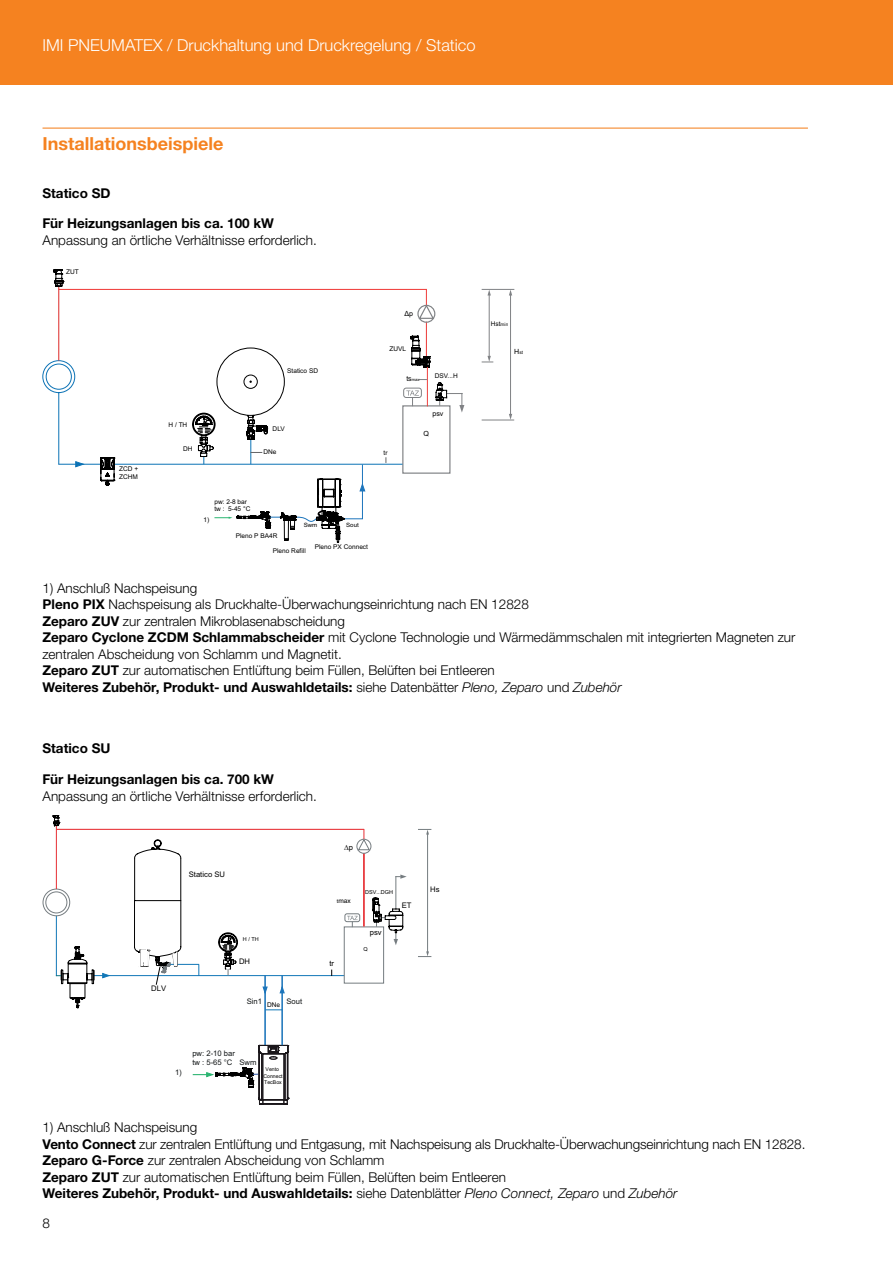
<style>
.page{position:relative;width:893px;height:1263px;background:#fff}
.page>*{position:absolute;margin:0;border:0;box-sizing:border-box;transform-origin:0 0}
.t1{font:700 18px "Helvetica Neue LTW1 G";color:#f58220}
.t2{font:300 16.5px "Helvetica Neue LTW1 G";color:#fff}
.t3{font:300 13.5px/16.5px "Helvetica Neue LTW1 G";color:#000}
.t4{font:700 13.5px "Helvetica Neue LTW1 G";color:#000}
.t5{font:7.65px/9.1px "Arial";color:#121617}
.t6{font:7.65px "Arial";color:#000}
.t7{font:7.05px "Arial";color:#000}
.t8{font:6.6px "Arial";color:#000}
.t9{font:6.45px/7.8px "Arial";color:#000}
.t10{font:6px "Arial";color:#000;scale:1.04 1}
.t11{font:5.55px "Arial";color:#000}
.t12{font:5.4px "Arial";color:#000}
.t13{font:5.25px/6.3px "Arial";color:#000;text-align:center}
.t14{font:4.8px "Arial";color:#000}
.t15{font:4.2px "Arial";color:#000}
.s1{font-size:7.05px}
.s2{font-size:4.8px}
.s3{font-weight:700}
.s4{font-style:italic}
.s5{font-size:5.4px}
</style>
<div class="page">
<div style="left:0;top:0;width:893px;height:85px;background:#f58220"></div>
<hr style="left:43px;top:128px;width:765px;height:1px;background:#f58220">
<div style="left:402px;top:405px;width:48px;height:69px;border:1px solid #808285"></div>
<hr style="left:59px;top:289px;width:368px;height:1px;background:#ef3b39">
<hr style="left:426px;top:322px;width:1px;height:35px;background:#ef3b39">
<div style="left:417px;top:305px;width:18px;height:18px;border:1px solid #808285;border-radius:50%"></div>
<svg style="left:418px;top:289px;width:17px;height:31px"></svg>
<hr style="left:114px;top:464px;width:288px;height:1px;background:#0b72b5">
<hr style="left:482px;top:289px;width:32px;height:1px;background:#808285">
<hr style="left:482px;top:420px;width:32px;height:1px;background:#808285">
<hr style="left:510px;top:292px;width:1px;height:126px;background:#808285">
<svg style="left:509px;top:414px;width:3px;height:6px"></svg>
<hr style="left:489px;top:294px;width:1px;height:64px;background:#808285">
<svg style="left:482px;top:356px;width:11px;height:7px"></svg>
<svg style="left:403px;top:387px;width:19px;height:20px"></svg>
<svg style="left:435px;top:382px;width:29px;height:31px"></svg>
<svg style="left:410px;top:335px;width:20px;height:33px"></svg>
<hr style="left:427px;top:367px;width:1px;height:39px;background:#ef413f">
<svg style="left:43px;top:269px;width:323px;height:273px"></svg>
<hr style="left:56px;top:829px;width:308px;height:1px;background:#e72e33">
<hr style="left:94px;top:975px;width:250px;height:1px;background:#1177b7">
<div style="left:344px;top:926px;width:40px;height:58px;border:1px solid #757c80"></div>
<hr style="left:363px;top:853px;width:2px;height:73px;background:#e72e33">
<hr style="left:427px;top:832px;width:1px;height:121px;background:#757c80">
<svg style="left:418px;top:951px;width:13px;height:6px"></svg>
<div style="left:345px;top:913px;width:15px;height:9px;border:1px solid #757c80;border-radius:2px"></div>
<svg style="left:347px;top:916px;width:11px;height:11px"></svg>
<div style="left:356px;top:839px;width:15px;height:15px;border:1px solid #757c80;border-radius:50%"></div>
<svg style="left:357px;top:829px;width:14px;height:22px"></svg>
<hr style="left:395px;top:876px;width:1px;height:33px;background:#757c80">
<svg style="left:395px;top:874px;width:12px;height:5px"></svg>
<svg style="left:372px;top:897px;width:31px;height:48px"></svg>
<hr style="left:56px;top:916px;width:1px;height:60px;background:#1177b7">
<svg style="left:43px;top:888px;width:28px;height:29px"></svg>
<hr style="left:56px;top:825px;width:1px;height:64px;background:#e72e33">
<svg style="left:102px;top:973px;width:8px;height:5px"></svg>
<svg style="left:53px;top:815px;width:6px;height:11px"></svg>
<svg style="left:418px;top:829px;width:13px;height:5px"></svg>
<svg style="left:218px;top:932px;width:20px;height:43px"></svg>
<svg style="left:56px;top:946px;width:39px;height:63px"></svg>
<hr style="left:265px;top:975px;width:1px;height:70px;background:#1c75bb">
<svg style="left:193px;top:1045px;width:95px;height:59px"></svg>
<hr style="left:282px;top:975px;width:1px;height:70px;background:#1c75bb">
<svg style="left:262px;top:986px;width:6px;height:8px"></svg>
<svg style="left:279px;top:986px;width:6px;height:8px"></svg>
<svg style="left:134px;top:839px;width:65px;height:146px"></svg>
<svg style="left:265px;top:1009px;width:17px;height:1px"></svg>
<p class="t2" style="left:43px;top:35px;width:435px">IMI PNEUMATEX / Druckhaltung und Druckregelung / Statico</p>
<h1 class="t1" style="left:43px;top:132px;width:182px">Installationsbeispiele</h1>
<p class="t4" style="left:43px;top:184px;width:69px">Statico SD</p>
<p class="t4" style="left:43px;top:215px;width:233px">Für Heizungsanlagen bis ca. 100 kW</p>
<p class="t3" style="left:43px;top:232px;width:276px">Anpassung an örtliche Verhältnisse erforderlich.</p>
<p class="t9" style="left:66px;top:268px;width:14px">ZUT</p>
<p class="t9" style="left:119px;top:465px;width:21px">ZCD +<br>ZCHM</p>
<p class="t9" style="left:169px;top:420px;width:20px">H / TH</p>
<p class="t9" style="left:183px;top:445px;width:11px">DH</p>
<p class="t9" style="left:287px;top:366px;width:32px">Statico SD</p>
<p class="t7" style="left:405px;top:308px;width:10px">Δp</p>
<p class="t9" style="left:389px;top:345px;width:18px">ZUVL</p>
<p class="t15" style="left:406px;top:376px;width:15px"><span class="s1">ts</span>max</p>
<p class="t9" style="left:435px;top:372px;width:24px">DSV...H</p>
<p class="t7" style="left:432px;top:409px;width:13px">psv</p>
<p class="t9" style="left:273px;top:425px;width:14px">DLV</p>
<p class="t9" style="left:263px;top:448px;width:15px">DNe</p>
<p class="t9" style="left:384px;top:449px;width:5px">tr</p>
<p class="t7" style="left:424px;top:428px;width:7px">Q</p>
<p class="t9" style="left:214px;top:497px;width:37px">pw: 2-8 bar tw : 5-45 °C</p>
<p class="t9" style="left:204px;top:516px;width:7px">1)</p>
<p class="t10" style="left:304px;top:521px;width:15px">Swm</p>
<p class="t10" style="left:346px;top:520px;width:14px">Sout</p>
<p class="t9" style="left:236px;top:532px;width:43px">Pleno P BA4R</p>
<p class="t9" style="left:273px;top:547px;width:34px">Pleno Refill</p>
<p class="t9" style="left:315px;top:543px;width:55px">Pleno PX Connect</p>
<p class="t9" style="left:491px;top:320px;width:19px">Hst<span class="s2">min</span></p>
<p class="t14" style="left:514px;top:349px;width:10px"><span class="s1">H</span>st</p>
<p class="t3" style="left:43px;top:580px;width:754px">1) Anschluß Nachspeisung<br><span class="s3">Pleno PIX</span> Nachspeisung als Druckhalte-Überwachungseinrichtung nach EN 12828<br><span class="s3">Zeparo ZUV</span> zur zentralen Mikroblasenabscheidung<br><span class="s3">Zeparo Cyclone ZCDM Schlammabscheider</span> mit Cyclone Technologie und Wärmedämmschalen mit integrierten Magneten zur zentralen Abscheidung von Schlamm und Magnetit.<br><span class="s3">Zeparo ZUT</span> zur automatischen Entlüftung beim Füllen, Belüften bei Entleeren<br><span class="s3">Weiteres Zubehör, Produkt- und Auswahldetails:</span> siehe Datenbätter <span class="s4">Pleno, Zeparo</span> und <span class="s4">Zubehör</span></p>
<p class="t4" style="left:43px;top:740px;width:69px">Statico SU</p>
<p class="t4" style="left:43px;top:771px;width:233px">Für Heizungsanlagen bis ca. 700 kW</p>
<p class="t3" style="left:43px;top:788px;width:276px">Anpassung an örtliche Verhältnisse erforderlich.</p>
<p class="t6" style="left:151px;top:983px;width:16px">DLV</p>
<p class="t6" style="left:189px;top:869px;width:38px">Statico SU</p>
<p class="t6" style="left:344px;top:842px;width:10px">∆p</p>
<p class="t12" style="left:243px;top:935px;width:17px">H / TH</p>
<p class="t8" style="left:337px;top:896px;width:15px"><span class="s5">t</span>max</p>
<p class="t6" style="left:239px;top:956px;width:13px">DH</p>
<p class="t6" style="left:329px;top:958px;width:6px">tr</p>
<p class="t5" style="left:247px;top:996px;width:17px">Sin1</p>
<p class="t5" style="left:286px;top:996px;width:17px">Sout</p>
<p class="t8" style="left:267px;top:1000px;width:15px">DNe</p>
<p class="t11" style="left:365px;top:888px;width:30px">DSV...DGH</p>
<p class="t6" style="left:370px;top:927px;width:13px">psv</p>
<p class="t12" style="left:364px;top:946px;width:6px">Q</p>
<p class="t6" style="left:402px;top:900px;width:11px">ET</p>
<p class="t5" style="left:175px;top:1067px;width:8px">1)</p>
<p class="t5" style="left:192px;top:1048px;width:44px">pw: 2-10 bar tw : 5-65 °C</p>
<p class="t5" style="left:239px;top:1057px;width:19px">Swm</p>
<p class="t13" style="left:263px;top:1066px;width:21px">Vento<br>Connect<br>TecBox</p>
<p class="t6" style="left:430px;top:884px;width:11px">Hs</p>
<p class="t3" style="left:43px;top:1119px;width:764px">1) Anschluß Nachspeisung<br><span class="s3">Vento Connect</span> zur zentralen Entlüftung und Entgasung, mit Nachspeisung als Druckhalte-Überwachungseinrichtung nach EN 12828.<br><span class="s3">Zeparo G-Force</span> zur zentralen Abscheidung von Schlamm<br><span class="s3">Zeparo ZUT</span> zur automatischen Entlüftung beim Füllen, Belüften beim Entleeren<br><span class="s3">Weiteres Zubehör, Produkt- und Auswahldetails:</span> siehe Datenblätter <span class="s4">Pleno Connect, Zeparo</span> und <span class="s4">Zubehör</span></p>
<p class="t3" style="left:43px;top:1215px;width:9px">8</p>
</div>
